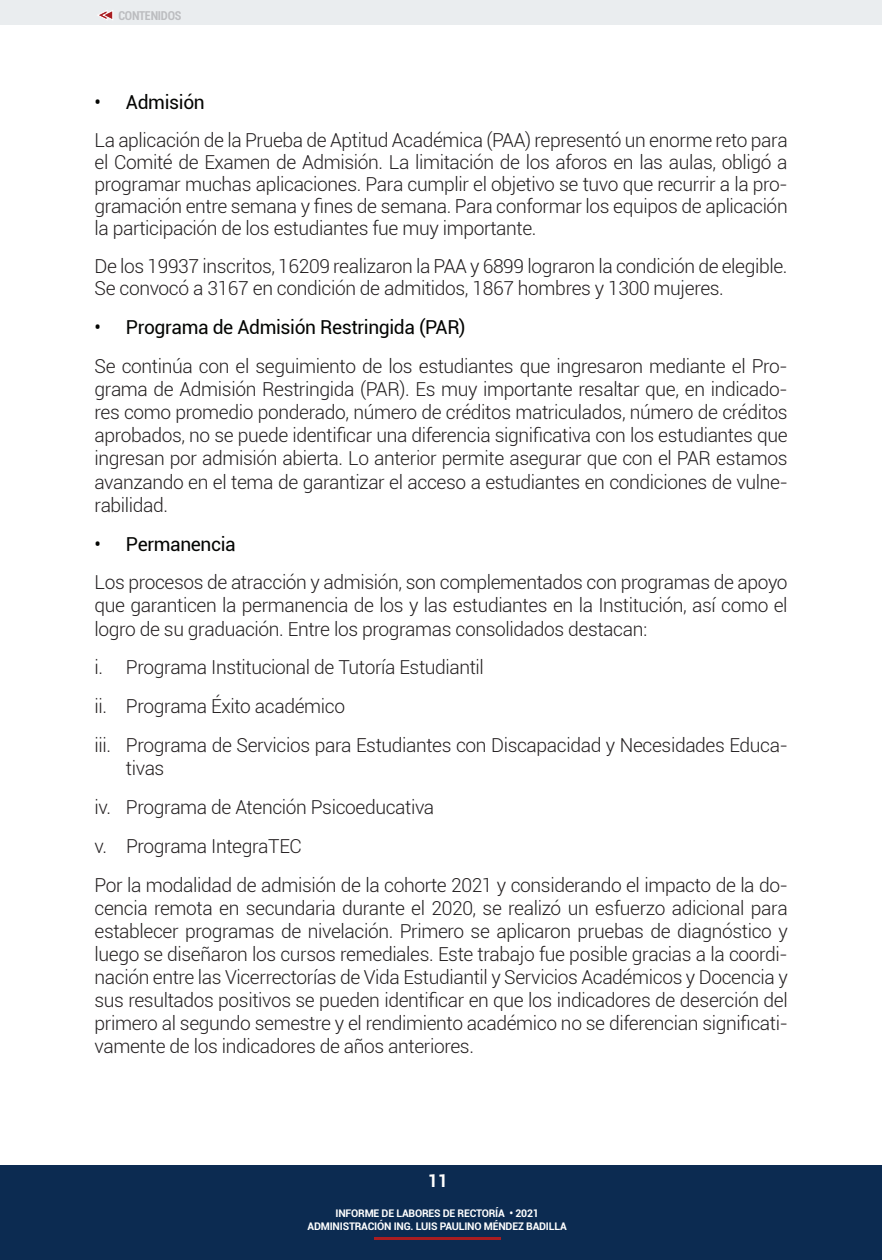
<style>
.page{position:relative;width:882px;height:1260px;background:#fff}
.page>*{position:absolute;margin:0;border:0;box-sizing:border-box;transform-origin:0 0}
.t1{font:300 19.25px/23.1px "Roboto";letter-spacing:-.02em;color:#231f20;text-align:justify}
.t2{font:19.25px "Roboto";letter-spacing:-.02em;color:#040503}
.t3{font:700 17.5px "Roboto";color:#fff}
.t4{font:700 condensed 12.25px "Roboto";letter-spacing:-.02em;color:#bcbdc0}
.t5{font:700 10.5px/12.1px "Roboto";letter-spacing:-.02em;color:#fff;text-align:center}
</style>
<div class="page">
<div style="left:0;top:1166px;width:882px;height:94px;background:#0c2b51"></div>
<hr style="left:375px;top:1237px;width:126px;height:3px;background:#a91d21">
<div style="left:0;top:0;width:882px;height:25px;background:#eaedef"></div>
<svg style="left:97px;top:10px;width:16px;height:10px"></svg>
<p class="t4" style="left:118px;top:7px;width:65px">CONTENIDOS</p>
<p class="t2" style="left:94px;top:89px;width:112px">• Admisión</p>
<p class="t1" style="left:94px;top:128px;width:695px;line-height:22.1px">La aplicación de la Prueba de Aptitud Académica (PAA) representó un enorme reto para el Comité de Examen de Admisión. La limitación de los aforos en las aulas, obligó a programar muchas aplicaciones. Para cumplir el objetivo se tuvo que recurrir a la pro&shy;gramación entre semana y fines de semana. Para conformar los equipos de aplicación la participación de los estudiantes fue muy importante.</p>
<p class="t1" style="left:94px;top:255px;width:695px;line-height:22.2px">De los 19937 inscritos, 16209 realizaron la PAA y 6899 lograron la condición de elegible.<br>Se convocó a 3167 en condición de admitidos, 1867 hombres y 1300 mujeres.</p>
<p class="t2" style="left:94px;top:314px;width:373px">• Programa de Admisión Restringida (PAR)</p>
<p class="t1" style="left:94px;top:354px;width:695px">Se continúa con el seguimiento de los estudiantes que ingresaron mediante el Pro&shy;grama de Admisión Restringida (PAR). Es muy importante resaltar que, en indicado&shy;res como promedio ponderado, número de créditos matriculados, número de créditos aprobados, no se puede identificar una diferencia significativa con los estudiantes que ingresan por admisión abierta. Lo anterior permite asegurar que con el PAR estamos avanzando en el tema de garantizar el acceso a estudiantes en condiciones de vulne&shy;rabilidad.</p>
<p class="t2" style="left:94px;top:530px;width:143px">• Permanencia</p>
<p class="t1" style="left:94px;top:570px;width:695px">Los procesos de atracción y admisión, son complementados con programas de apoyo que garanticen la permanencia de los y las estudiantes en la Institución, así como el logro de su graduación. Entre los programas consolidados destacan:</p>
<p class="t1" style="left:94px;top:648px;width:695px;line-height:38.9px;text-align:left">i. Programa Institucional de Tutoría Estudiantil<br>ii. Programa Éxito académico<br>iii. Programa de Servicios para Estudiantes con Discapacidad y Necesidades Educa-</p>
<p class="t1" style="left:94px;top:748px;width:695px;line-height:38.9px;text-align:left;text-indent:31px">tivas<br>iv. Programa de Atención Psicoeducativa<br>v. Programa IntegraTEC<br>Por la modalidad de admisión de la cohorte 2021 y considerando el impacto de la do-</p>
<p class="t1" style="left:95px;top:896px;width:695px">cencia remota en secundaria durante el 2020, se realizó un esfuerzo adicional para establecer programas de nivelación. Primero se aplicaron pruebas de diagnóstico y luego se diseñaron los cursos remediales. Este trabajo fue posible gracias a la coordi&shy;nación entre las Vicerrectorías de Vida Estudiantil y Servicios Académicos y Docencia y sus resultados positivos se pueden identificar en que los indicadores de deserción del primero al segundo semestre y el rendimiento académico no se diferencian significati&shy;vamente de los indicadores de años anteriores.</p>
<p class="t3" style="left:428px;top:1169px;width:21px">11</p>
<p class="t5" style="left:308px;top:1207px;width:261px">INFORME DE LABORES DE RECTORÍA • 2021<br>ADMINISTRACIÓN ING. LUIS PAULINO MÉNDEZ BADILLA</p>
</div>
